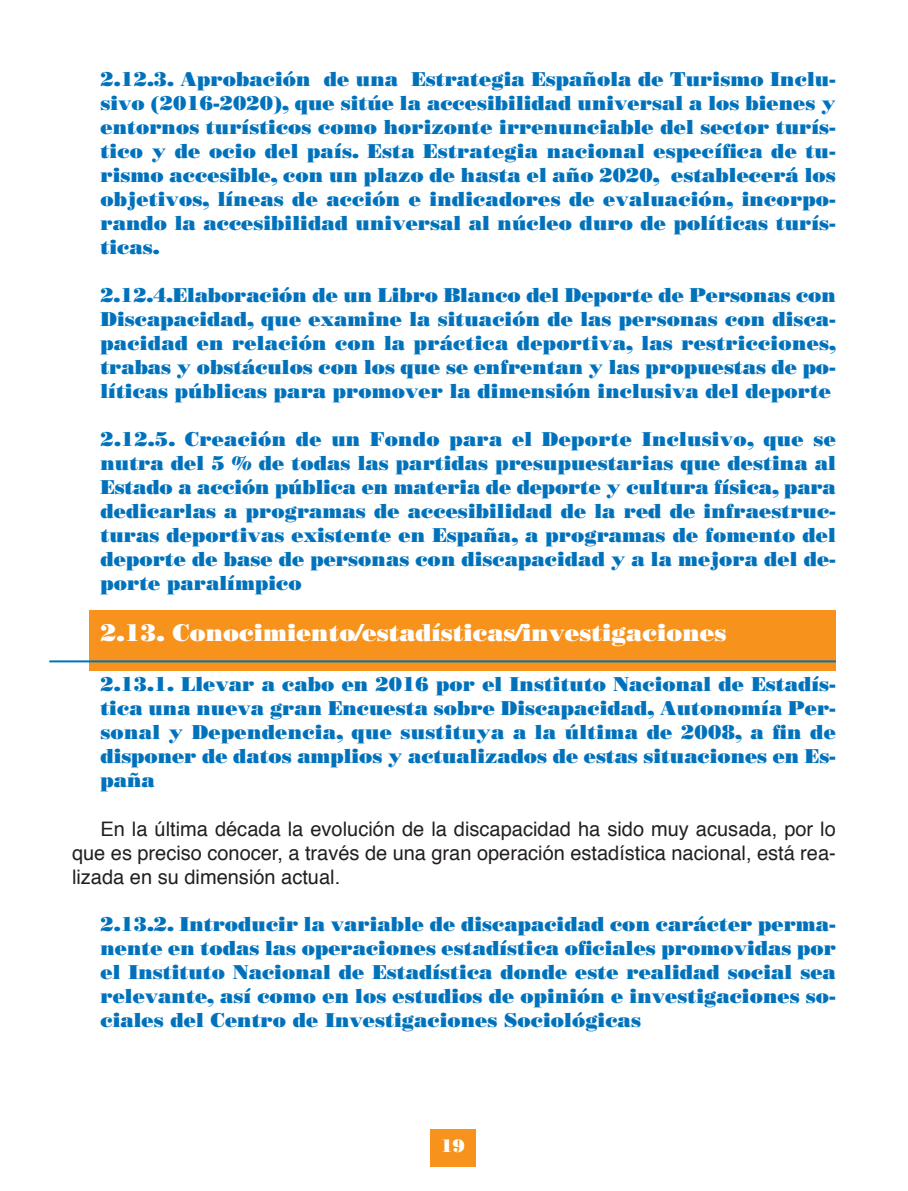
<style>
.page{position:relative;width:908px;height:1191px;background:#fff}
.page>*{position:absolute;margin:0;border:0;box-sizing:border-box;transform-origin:0 0}
.t1{font:24px "Bodoni Std Poster";color:#fff}
.t2{font:20px/24px "Bodoni Std Poster";color:#0072bc;text-align:justify}
.t3{font:20px/24px "Helvetica";color:#231f20;text-align:justify}
.t4{font:18px "Bodoni Std Poster";color:#fff}
</style>
<div class="page">
<div style="left:89px;top:610px;width:746px;height:61px;background:#f7931d"></div>
<div style="left:430px;top:1129px;width:46px;height:37px;background:#f7931d"></div>
<hr style="left:49px;top:660px;width:786px;height:2px;background:#0072bc">
<p class="t2" style="left:100px;top:67px;width:736px">2.12.3. Aprobación de una Estrategia Española de Turismo Inclu&shy;sivo (2016-2020), que sitúe la accesibilidad universal a los bienes y entornos turísticos como horizonte irrenunciable del sector turís&shy;tico y de ocio del país. Esta Estrategia nacional específica de tu&shy;rismo accesible, con un plazo de hasta el año 2020, establecerá los objetivos, líneas de acción e indicadores de evaluación, incorpo&shy;rando la accesibilidad universal al núcleo duro de políticas turís&shy;ticas.</p>
<p class="t2" style="left:100px;top:283px;width:736px">2.12.4.Elaboración de un Libro Blanco del Deporte de Personas con Discapacidad, que examine la situación de las personas con disca&shy;pacidad en relación con la práctica deportiva, las restricciones, trabas y obstáculos con los que se enfrentan y las propuestas de po&shy;líticas públicas para promover la dimensión inclusiva del deporte</p>
<p class="t2" style="left:100px;top:427px;width:736px">2.12.5. Creación de un Fondo para el Deporte Inclusivo, que se nutra del 5 % de todas las partidas presupuestarias que destina al Estado a acción pública en materia de deporte y cultura física, para dedicarlas a programas de accesibilidad de la red de infraestruc&shy;turas deportivas existente en España, a programas de fomento del deporte de base de personas con discapacidad y a la mejora del de&shy;porte paralímpico</p>
<p class="t1" style="left:100px;top:618px;width:627px">2.13. Conocimiento/estadísticas/investigaciones</p>
<p class="t2" style="left:100px;top:672px;width:736px">2.13.1. Llevar a cabo en 2016 por el Instituto Nacional de Estadís&shy;tica una nueva gran Encuesta sobre Discapacidad, Autonomía Per&shy;sonal y Dependencia, que sustituya a la última de 2008, a fin de disponer de datos amplios y actualizados de estas situaciones en Es&shy;paña</p>
<p class="t3" style="left:72px;top:818px;width:765px;text-indent:28px">En la última década la evolución de la discapacidad ha sido muy acusada, por lo que es preciso conocer, a través de una gran operación estadística nacional, está rea&shy;lizada en su dimensión actual.</p>
<p class="t2" style="left:100px;top:912px;width:736px">2.13.2. Introducir la variable de discapacidad con carácter perma&shy;nente en todas las operaciones estadística oficiales promovidas por el Instituto Nacional de Estadística donde este realidad social sea relevante, así como en los estudios de opinión e investigaciones so&shy;ciales del Centro de Investigaciones Sociológicas</p>
<p class="t4" style="left:440px;top:1135px;width:26px">19</p>
</div>
